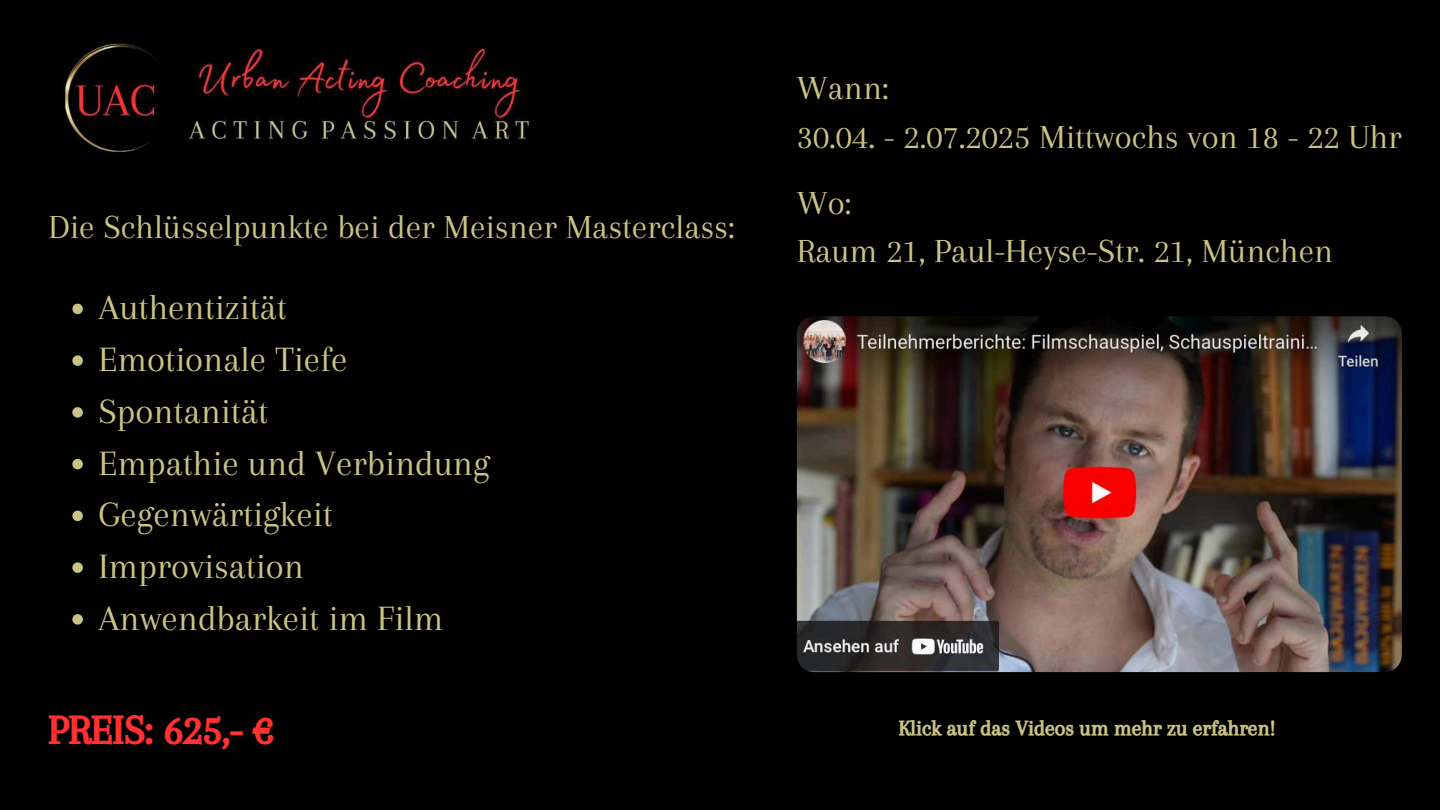
<style>
.page{position:relative;width:1440px;height:810px;background:#000}
.page>*{position:absolute;margin:0;border:0;box-sizing:border-box;transform-origin:0 0}
.t1{font:42px "CA Generated";color:#ff3131}
.t2{font:37px/51.8px "Arapey";color:#c9c485}
.t3{font:35px/48.8px "Arapey";color:#c9c485}
.t4{font:22px "CA Generated";color:#c9c485}
</style>
<div class="page">
<img style="left:797px;top:316px;width:605px;height:356px">
<img style="left:62px;top:43px;width:468px;height:110px">
<svg style="left:72px;top:304px;width:11px;height:10px"></svg>
<svg style="left:72px;top:355px;width:11px;height:11px"></svg>
<svg style="left:72px;top:407px;width:11px;height:11px"></svg>
<svg style="left:72px;top:459px;width:11px;height:10px"></svg>
<svg style="left:72px;top:511px;width:11px;height:10px"></svg>
<svg style="left:72px;top:562px;width:11px;height:11px"></svg>
<svg style="left:72px;top:614px;width:11px;height:11px"></svg>
<p class="t3" style="left:48px;top:202px;width:688px">Die Schlüsselpunkte bei der Meisner Masterclass:</p>
<p class="t2" style="left:98px;top:282px;width:393px">Authentizität<br>Emotionale Tiefe<br>Spontanität<br>Empathie und Verbindung<br>Gegenwärtigkeit<br>Improvisation<br>Anwendbarkeit im Film</p>
<p class="t1" style="left:48px;top:705px;width:226px">PREIS: 625,- €</p>
<p class="t3" style="left:797px;top:63px;width:606px">Wann:<br>30.04. - 2.07.2025 Mittwochs von 18 - 22 Uhr</p>
<p class="t3" style="left:797px;top:178px;width:538px">Wo:<br>Raum 21, Paul-Heyse-Str. 21, München</p>
<p class="t4" style="left:899px;top:716px;width:378px">Klick auf das Videos um mehr zu erfahren!</p>
</div>
